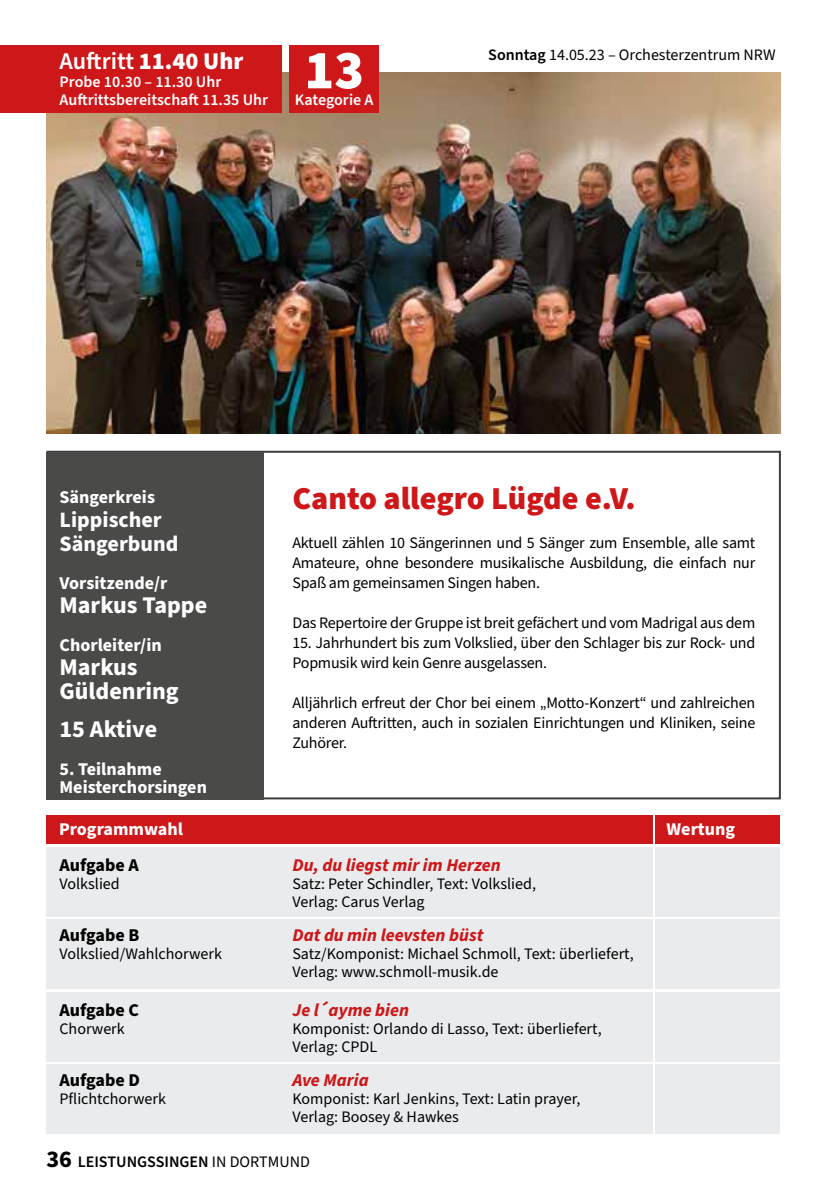
<style>
.page{position:relative;width:840px;height:1191px;background:#fff}
.page>*{position:absolute;margin:0;border:0;box-sizing:border-box;transform-origin:0 0}
.t1{font:900 55.2px "Source Sans Pro";color:#fff}
.t2{font:900 32px "Source Sans Pro";color:#cd1719}
.t3{font:700 24px/24px "Source Sans Pro";color:#fff}
.t4{font:600 24px "Source Sans Pro";color:#fff}
.t5{font:700 24px "Source Sans Pro";color:#000}
.t6{font:700 22px/24px "Source Sans Pro";color:#fff}
.t7{font:700 18px/18px "Source Sans Pro";color:#fff}
.t8{font:italic 700 18px "Source Sans Pro";color:#cd1719}
.t9{font:700 18px "Source Sans Pro";color:#000}
.t10{font:16px/20px "Source Sans Pro";letter-spacing:-.015em;color:#000}
.t11{font:600 16px/18px "Source Sans Pro";color:#fff}
.t12{font:600 16px "Source Sans Pro";color:#000}
.s1{font-weight:900}
.s2{font-weight:600}
.s3{font-weight:400}
</style>
<div class="page">
<div style="left:46px;top:846px;width:606px;height:70px;background:#e9ebed"></div>
<div style="left:655px;top:846px;width:125px;height:70px;background:#e9ebed"></div>
<div style="left:655px;top:919px;width:125px;height:70px;background:#e9ebed"></div>
<div style="left:655px;top:991px;width:125px;height:70px;background:#e9ebed"></div>
<div style="left:655px;top:1064px;width:125px;height:70px;background:#e9ebed"></div>
<div style="left:46px;top:919px;width:606px;height:70px;background:#e9ebed"></div>
<div style="left:46px;top:991px;width:606px;height:70px;background:#e9ebed"></div>
<div style="left:46px;top:1064px;width:606px;height:70px;background:#e9ebed"></div>
<div style="left:46px;top:452px;width:218px;height:347px;background:#4a4a49"></div>
<div style="left:46px;top:815px;width:606px;height:29px;background:#cd1719"></div>
<div style="left:655px;top:815px;width:125px;height:29px;background:#cd1719"></div>
<img style="left:46px;top:72px;width:734px;height:361px">
<div style="left:289px;top:45px;width:90px;height:67px;background:#cd1719"></div>
<div style="left:0;top:45px;width:282px;height:67px;background:#cd1719"></div>
<h3 class="t4" style="left:59px;top:45px;width:185px">Auftritt <span class="s1">11.40 Uhr</span></h3>
<p class="t11" style="left:59px;top:74px;width:210px">Probe 10.30 – 11.30 Uhr<br>Auftrittsbereitschaft 11.35 Uhr</p>
<h1 class="t1" style="left:304px;top:32px;width:61px">13</h1>
<p class="t11" style="left:295px;top:92px;width:80px">Kategorie A</p>
<p class="t10" style="left:488px;top:45px;width:289px"><span class="s2">Sonntag</span> 14.05.23 – Orchesterzentrum NRW</p>
<p class="t7" style="left:59px;top:489px;width:97px">Sängerkreis</p>
<h3 class="t6" style="left:59px;top:508px;width:120px">Lippischer<br>Sängerbund</h3>
<p class="t7" style="left:59px;top:575px;width:109px">Vorsitzende/r</p>
<h3 class="t3" style="left:59px;top:594px;width:149px">Markus Tappe</h3>
<p class="t7" style="left:59px;top:637px;width:104px">Chorleiter/in</p>
<h3 class="t3" style="left:59px;top:656px;width:121px">Markus<br>Güldenring</h3>
<h3 class="t3" style="left:59px;top:718px;width:99px">15 Aktive</h3>
<p class="t7" style="left:59px;top:761px;width:149px">5. Teilnahme<br>Meisterchorsingen</p>
<h2 class="t2" style="left:292px;top:476px;width:344px">Canto allegro Lügde e.V.</h2>
<p class="t10" style="left:292px;top:533px;width:464px;text-align:justify">Aktuell zählen 10 Sängerinnen und 5 Sänger zum Ensemble, alle samt Amateure, ohne besondere musikalische Ausbildung, die einfach nur Spaß am gemeinsamen Singen haben.</p>
<p class="t10" style="left:292px;top:613px;width:464px">Das Repertoire der Gruppe ist breit gefächert und vom Madrigal aus dem</p>
<p class="t10" style="left:292px;top:633px;width:464px">15. Jahrhundert bis zum Volkslied, über den Schlager bis zur Rock- und<br>Popmusik wird kein Genre ausgelassen.</p>
<p class="t10" style="left:292px;top:693px;width:464px;text-align:justify">Alljährlich erfreut der Chor bei einem „Motto-Konzert“ und zahlreichen anderen Auftritten, auch in sozialen Einrichtungen und Kliniken, seine Zuhörer.</p>
<p class="t7" style="left:59px;top:820px;width:125px">Programmwahl</p>
<p class="t7" style="left:666px;top:820px;width:70px">Wertung</p>
<p class="t9" style="left:59px;top:852px;width:81px">Aufgabe A</p>
<p class="t10" style="left:59px;top:874px;width:62px">Volkslied</p>
<p class="t9" style="left:59px;top:922px;width:81px">Aufgabe B</p>
<p class="t10" style="left:59px;top:944px;width:164px">Volkslied/Wahlchorwerk</p>
<p class="t9" style="left:59px;top:998px;width:81px">Aufgabe C</p>
<p class="t10" style="left:59px;top:1019px;width:67px">Chorwerk</p>
<p class="t9" style="left:59px;top:1067px;width:82px">Aufgabe D</p>
<p class="t10" style="left:59px;top:1089px;width:108px">Pflichtchorwerk</p>
<p class="t8" style="left:292px;top:852px;width:210px">Du, du liegst mir im Herzen</p>
<p class="t10" style="left:292px;top:875px;width:245px;line-height:18px">Satz: Peter Schindler, Text: Volkslied,<br>Verlag: Carus Verlag</p>
<p class="t8" style="left:292px;top:922px;width:192px">Dat du min leevsten büst</p>
<p class="t10" style="left:292px;top:945px;width:343px;line-height:18px">Satz/Komponist: Michael Schmoll, Text: überliefert,<br>Verlag: www.schmoll-musik.de</p>
<p class="t8" style="left:292px;top:998px;width:118px">Je l´ayme bien</p>
<p class="t10" style="left:292px;top:1020px;width:310px;line-height:18px">Komponist: Orlando di Lasso, Text: überliefert,<br>Verlag: CPDL</p>
<p class="t8" style="left:292px;top:1067px;width:78px">Ave Maria</p>
<p class="t10" style="left:292px;top:1090px;width:289px;line-height:18px">Komponist: Karl Jenkins, Text: Latin prayer,<br>Verlag: Boosey &amp; Hawkes</p>
<h3 class="t5" style="left:46px;top:1143px;width:27px">36</h3>
<p class="t12" style="left:78px;top:1151px;width:233px">LEISTUNGSSINGEN <span class="s3">IN DORTMUND</span></p>
</div>
